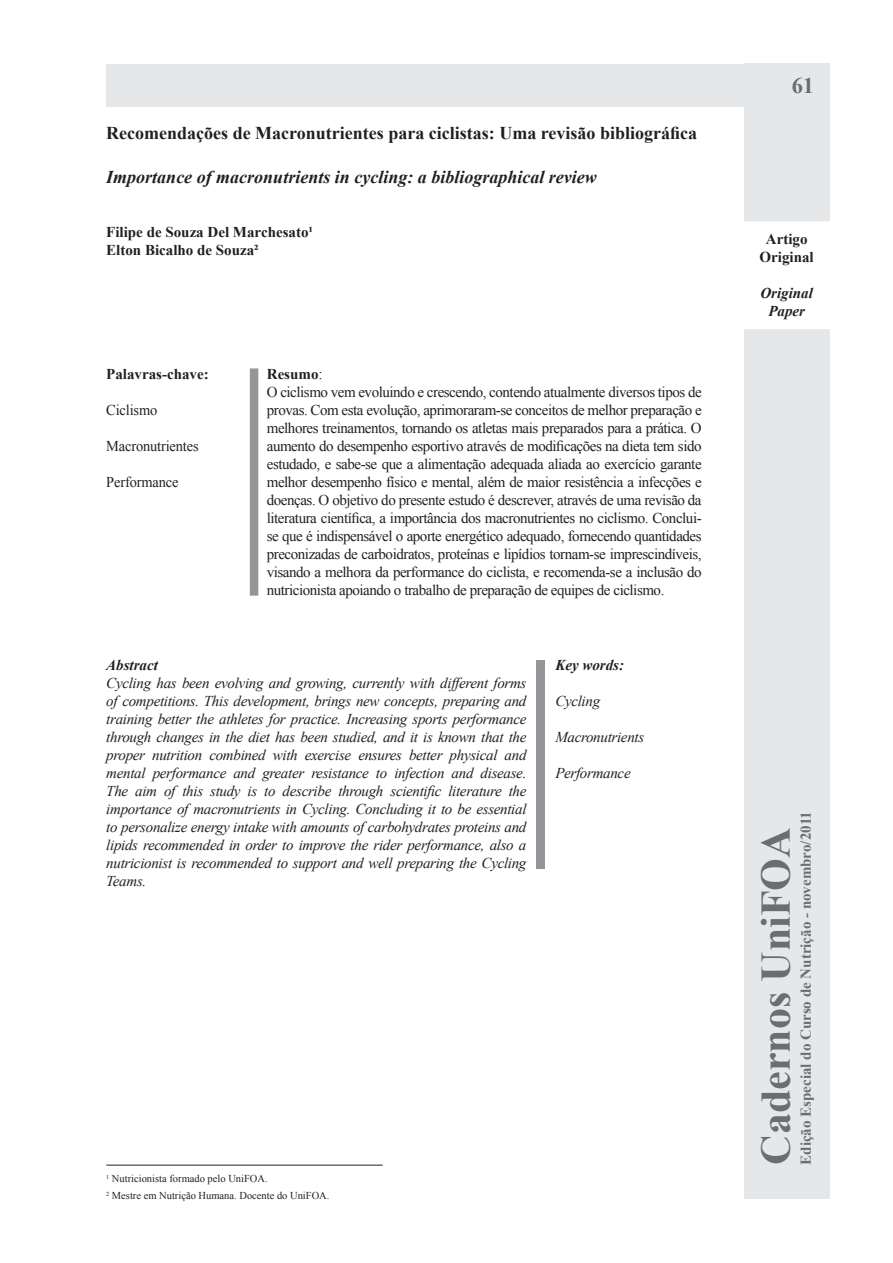
<style>
.page{position:relative;width:893px;height:1263px;background:#fff}
.page>*{position:absolute;margin:0;border:0;box-sizing:border-box;transform-origin:0 0}
.t1{font:700 42px "Times New Roman";color:#6c6d70}
.t2{font:700 22.5px "Times New Roman";color:#6c6d70}
.t3{font:700 18px "Times New Roman";color:#231f20}
.t4{font:italic 700 18px "Times New Roman";color:#231f20}
.t5{font:15px/18px "Times New Roman";letter-spacing:-.03em;color:#231f20}
.t6{font:italic 15px/18px "Times New Roman";letter-spacing:-.02em;color:#231f20;text-align:justify}
.t7{font:700 15px/18px "Times New Roman";color:#231f20;text-align:center}
.t8{font:700 15px "Times New Roman";color:#6c6d70}
.t9{font:15px "Times New Roman";letter-spacing:-.01em;color:#231f20;scale:.96 1}
.t10{font:italic 700 15px/18px "Times New Roman";color:#231f20;text-align:center}
.t11{font:10.5px/16.8px "Times New Roman";color:#231f20}
.s1{font-weight:700}
</style>
<div class="page">
<div style="left:744px;top:64px;width:85px;height:1135px;background:#e6e7e9"></div>
<div style="left:250px;top:368px;width:8px;height:228px;background:#939598"></div>
<div style="left:106px;top:64px;width:648px;height:42px;background:#e6e7e9"></div>
<hr style="left:106px;top:1165px;width:277px;height:1px;background:#231f20">
<div style="left:537px;top:660px;width:8px;height:208px;background:#939598"></div>
<div style="left:744px;top:222px;width:85px;height:106px;background:#fff"></div>
<div style="left:743px;top:221px;width:87px;height:108px;border:2px solid #fff"></div>
<p class="t3" style="left:106px;top:121px;width:592px">Recomendações de Macronutrientes para ciclistas: Uma revisão bibliográfica</p>
<p class="t4" style="left:106px;top:164px;width:492px">Importance of macronutrients in cycling: a bibliographical review</p>
<p class="t7" style="left:106px;top:222px;width:208px;text-align:left">Filipe de Souza Del Marchesato¹<br>Elton Bicalho de Souza²</p>
<p class="t7" style="left:106px;top:364px;width:104px">Palavras-chave:</p>
<p class="t9" style="left:106px;top:399px;width:55px">Ciclismo</p>
<p class="t9" style="left:106px;top:435px;width:98px">Macronutrientes</p>
<p class="t9" style="left:106px;top:471px;width:77px">Performance</p>
<p class="t5" style="left:267px;top:365px;width:436px"><span class="s1">Resumo</span>:<br>O ciclismo vem evoluindo e crescendo, contendo atualmente diversos tipos de provas. Com esta evolução, aprimoraram-se conceitos de melhor preparação e melhores treinamentos, tornando os atletas mais preparados para a prática. O aumento do desempenho esportivo através de modificações na dieta tem sido estudado, e sabe-se que a alimentação adequada aliada ao exercício garante melhor desempenho físico e mental, além de maior resistência a infecções e doenças. O objetivo do presente estudo é descrever, através de uma revisão da literatura científica, a importância dos macronutrientes no ciclismo. Conclui&shy;se que é indispensável o aporte energético adequado, fornecendo quantidades preconizadas de carboidratos, proteínas e lipídios tornam-se imprescindíveis, visando a melhora da performance do ciclista, e recomenda-se a inclusão do nutricionista apoiando o trabalho de preparação de equipes de ciclismo.</p>
<p class="t10" style="left:106px;top:656px;width:53px">Abstract</p>
<p class="t6" style="left:106px;top:674px;width:422px">Cycling has been evolving and growing, currently with different forms of competitions. This development, brings new concepts, preparing and training better the athletes for practice. Increasing sports performance through changes in the diet has been studied, and it is known that the proper nutrition combined with exercise ensures better physical and mental performance and greater resistance to infection and disease.<br>The aim of this study is to describe through scientific literature the importance of macronutrients in Cycling. Concluding it to be essential to personalize energy intake with amounts of carbohydrates proteins and lipids recommended in order to improve the rider performance, also a nutricionist is recommended to support and well preparing the Cycling Teams.</p>
<p class="t10" style="left:555px;top:656px;width:70px">Key words:</p>
<p class="t6" style="left:555px;top:692px;width:46px">Cycling</p>
<p class="t6" style="left:555px;top:728px;width:90px">Macronutrients</p>
<p class="t6" style="left:555px;top:764px;width:77px">Performance</p>
<p class="t11" style="left:106px;top:1170px;width:225px"><sup>1</sup> Nutricionista formado pelo UniFOA.<br><sup>2</sup> Mestre em Nutrição Humana. Docente do UniFOA.</p>
<h2 class="t2" style="left:792px;top:70px;width:24px">61</h2>
<p class="t7" style="left:760px;top:230px;width:56px">Artigo<br>Original</p>
<p class="t10" style="left:760px;top:284px;width:54px">Original<br>Paper</p>
<h1 class="t1" style="left:747px;top:1165px;width:339px;rotate:-90deg">Cadernos UniFOA</h1>
<p class="t8" style="left:795px;top:1165px;width:355px;rotate:-90deg">Edição Especial do Curso de Nutrição - novembro/2011</p>
</div>
